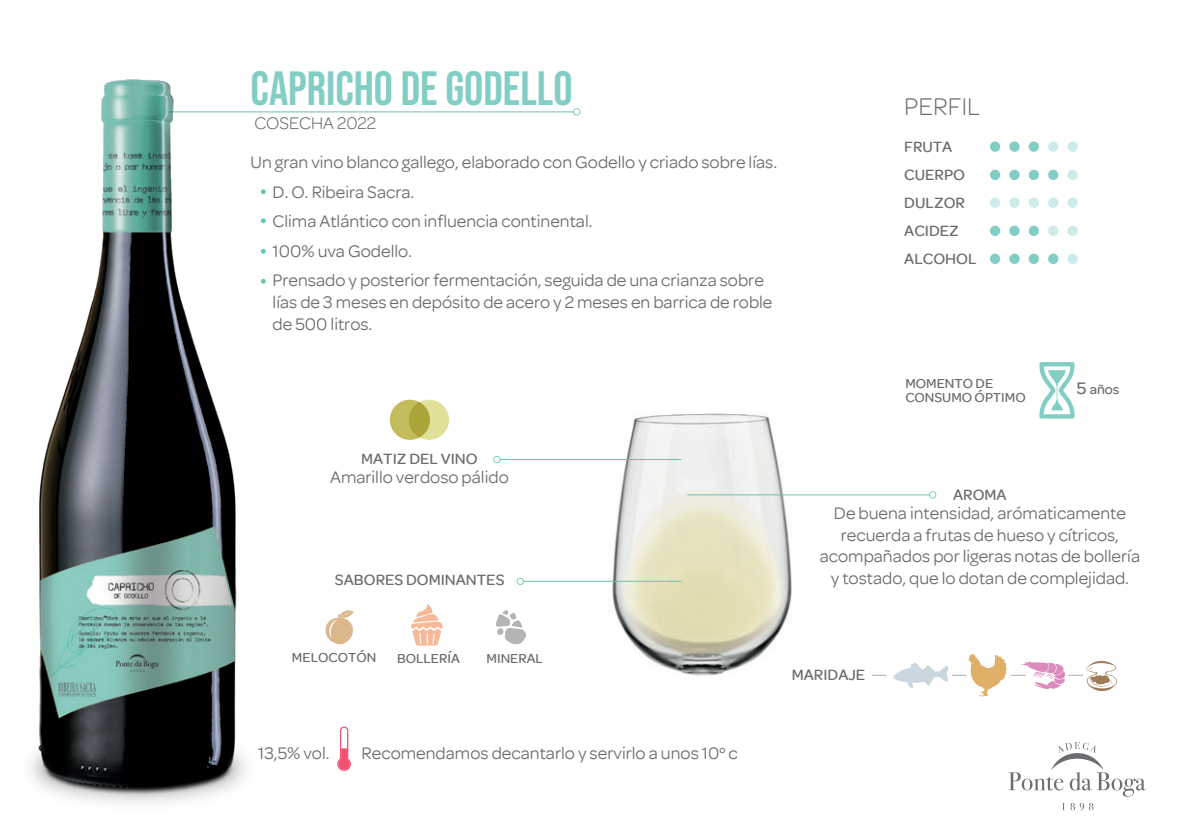
<style>
.page{position:relative;width:1191px;height:840px;background:#fff}
.page>*{position:absolute;margin:0;border:0;box-sizing:border-box;transform-origin:0 0}
.t1{font:48px "Bebas Neue";color:#82cec5}
.t2{font:300 26px "Omnes";color:#6c6d70}
.t3{font:18px/21.6px "Omnes";color:#6c6d70}
.t4{font:300 18px "Omnes";color:#5e6062}
.t5{font:500 16px/28px "Omnes";color:#6c6d70}
.t6{font:500 14px/14px "Omnes";color:#6c6d70}
.s1{font-size:18px}
</style>
<div class="page">
<img style="left:585px;top:413px;width:232px;height:263px">
<hr style="left:687px;top:494px;width:245px;height:1px;background:#65c5ae">
<svg style="left:929px;top:491px;width:7px;height:7px"></svg>
<hr style="left:497px;top:459px;width:184px;height:1px;background:#65c5ae">
<svg style="left:493px;top:455px;width:7px;height:8px"></svg>
<hr style="left:520px;top:580px;width:161px;height:1px;background:#65c5ae">
<svg style="left:516px;top:577px;width:8px;height:7px"></svg>
<svg style="left:1039px;top:362px;width:35px;height:56px"></svg>
<hr style="left:169px;top:111px;width:408px;height:1px;background:#65c5ae">
<svg style="left:573px;top:108px;width:7px;height:7px"></svg>
<svg style="left:262px;top:189px;width:4px;height:5px"></svg>
<svg style="left:262px;top:218px;width:4px;height:5px"></svg>
<svg style="left:262px;top:249px;width:4px;height:4px"></svg>
<svg style="left:262px;top:279px;width:4px;height:4px"></svg>
<svg style="left:325px;top:610px;width:29px;height:34px"></svg>
<svg style="left:496px;top:610px;width:30px;height:34px"></svg>
<div style="left:390px;top:399px;width:40px;height:40px;background:#c2bc5d;border-radius:50%"></div>
<svg style="left:409px;top:399px;width:40px;height:40px"></svg>
<svg style="left:872px;top:674px;width:14px;height:1px"></svg>
<svg style="left:893px;top:654px;width:224px;height:42px"></svg>
<svg style="left:411px;top:604px;width:31px;height:41px"></svg>
<div style="left:990px;top:253px;width:10px;height:11px;background:#82cec5;border-radius:50%"></div>
<div style="left:1009px;top:253px;width:10px;height:11px;background:#82cec5;border-radius:50%"></div>
<div style="left:1028px;top:253px;width:11px;height:11px;background:#82cec5;border-radius:50%"></div>
<div style="left:1048px;top:253px;width:10px;height:11px;background:#82cec5;border-radius:50%"></div>
<div style="left:1067px;top:253px;width:10px;height:11px;background:#cdebe8;border-radius:50%"></div>
<div style="left:990px;top:225px;width:10px;height:11px;background:#82cec5;border-radius:50%"></div>
<div style="left:1009px;top:225px;width:10px;height:11px;background:#82cec5;border-radius:50%"></div>
<div style="left:1028px;top:225px;width:11px;height:11px;background:#82cec5;border-radius:50%"></div>
<div style="left:1048px;top:225px;width:10px;height:11px;background:#cdebe8;border-radius:50%"></div>
<div style="left:1067px;top:225px;width:10px;height:11px;background:#cdebe8;border-radius:50%"></div>
<div style="left:990px;top:197px;width:10px;height:11px;background:#cdebe8;border-radius:50%"></div>
<div style="left:1009px;top:197px;width:10px;height:11px;background:#cdebe8;border-radius:50%"></div>
<svg style="left:1028px;top:197px;width:11px;height:11px"></svg>
<div style="left:1048px;top:197px;width:10px;height:11px;background:#cdebe8;border-radius:50%"></div>
<div style="left:1067px;top:197px;width:10px;height:11px;background:#cdebe8;border-radius:50%"></div>
<div style="left:990px;top:170px;width:10px;height:10px;background:#82cec5;border-radius:50%"></div>
<div style="left:1009px;top:170px;width:10px;height:10px;background:#82cec5;border-radius:50%"></div>
<div style="left:1028px;top:170px;width:11px;height:10px;background:#82cec5;border-radius:50%"></div>
<div style="left:1048px;top:170px;width:10px;height:10px;background:#82cec5;border-radius:50%"></div>
<div style="left:1067px;top:170px;width:10px;height:10px;background:#cdebe8;border-radius:50%"></div>
<div style="left:990px;top:141px;width:10px;height:11px;background:#82cec5;border-radius:50%"></div>
<div style="left:1009px;top:141px;width:10px;height:11px;background:#82cec5;border-radius:50%"></div>
<div style="left:1028px;top:141px;width:11px;height:11px;background:#82cec5;border-radius:50%"></div>
<div style="left:1048px;top:141px;width:10px;height:11px;background:#cdebe8;border-radius:50%"></div>
<div style="left:1067px;top:141px;width:10px;height:11px;background:#cdebe8;border-radius:50%"></div>
<svg style="left:337px;top:726px;width:14px;height:44px"></svg>
<svg style="left:1062px;top:802px;width:31px;height:7px"></svg>
<svg style="left:1008px;top:742px;width:138px;height:54px"></svg>
<img style="left:30px;top:79px;width:232px;height:724px">
<h1 class="t1" style="left:251px;top:61px;width:323px">CAPRICHO DE GODELLO</h1>
<p class="t4" style="left:254px;top:113px;width:123px">COSECHA 2022</p>
<p class="t3" style="left:273px;top:147px;width:506px;line-height:29.6px;text-indent:-22px">Un gran vino blanco gallego, elaborado con Godello y criado sobre lías.<br>D. O. Ribeira Sacra.<br>Clima Atlántico con influencia continental.<br>100% uva Godello.<br>Prensado y posterior fermentación, seguida de una crianza sobre</p>
<p class="t3" style="left:273px;top:291px;width:501px">lías de 3 meses en depósito de acero y 2 meses en barrica de roble de 500 litros.</p>
<p class="t5" style="left:361px;top:445px;width:118px">MATIZ DEL VINO</p>
<p class="t3" style="left:330px;top:466px;width:180px">Amarillo verdoso pálido</p>
<p class="t5" style="left:335px;top:565px;width:171px">SABORES DOMINANTES</p>
<h2 class="t2" style="left:904px;top:92px;width:77px">PERFIL</h2>
<p class="t5" style="left:904px;top:132px;width:74px">FRUTA<br>CUERPO<br>DULZOR<br>ACIDEZ<br>ALCOHOL</p>
<p class="t6" style="left:905px;top:376px;width:122px">MOMENTO DE<br>CONSUMO ÓPTIMO</p>
<p class="t5" style="left:953px;top:480px;width:55px">AROMA</p>
<p class="t6" style="left:1077px;top:382px;width:44px"><span class="s1">5</span> años</p>
<p class="t3" style="left:820px;top:502px;width:322px;text-align:center">De buena intensidad, arómaticamente recuerda a frutas de hueso y cítricos, acompañados por ligeras notas de bollería y tostado, que lo dotan de complejidad.</p>
<p class="t6" style="left:292px;top:649px;width:86px">MELOCOTÓN</p>
<p class="t6" style="left:397px;top:650px;width:64px">BOLLERÍA</p>
<p class="t6" style="left:486px;top:650px;width:58px">MINERAL</p>
<p class="t5" style="left:792px;top:660px;width:75px">MARIDAJE</p>
<p class="t3" style="left:258px;top:741px;width:73px">13,5% vol.</p>
<p class="t3" style="left:361px;top:741px;width:377px">Recomendamos decantarlo y servirlo a unos 10<sup>o</sup> c</p>
</div>
